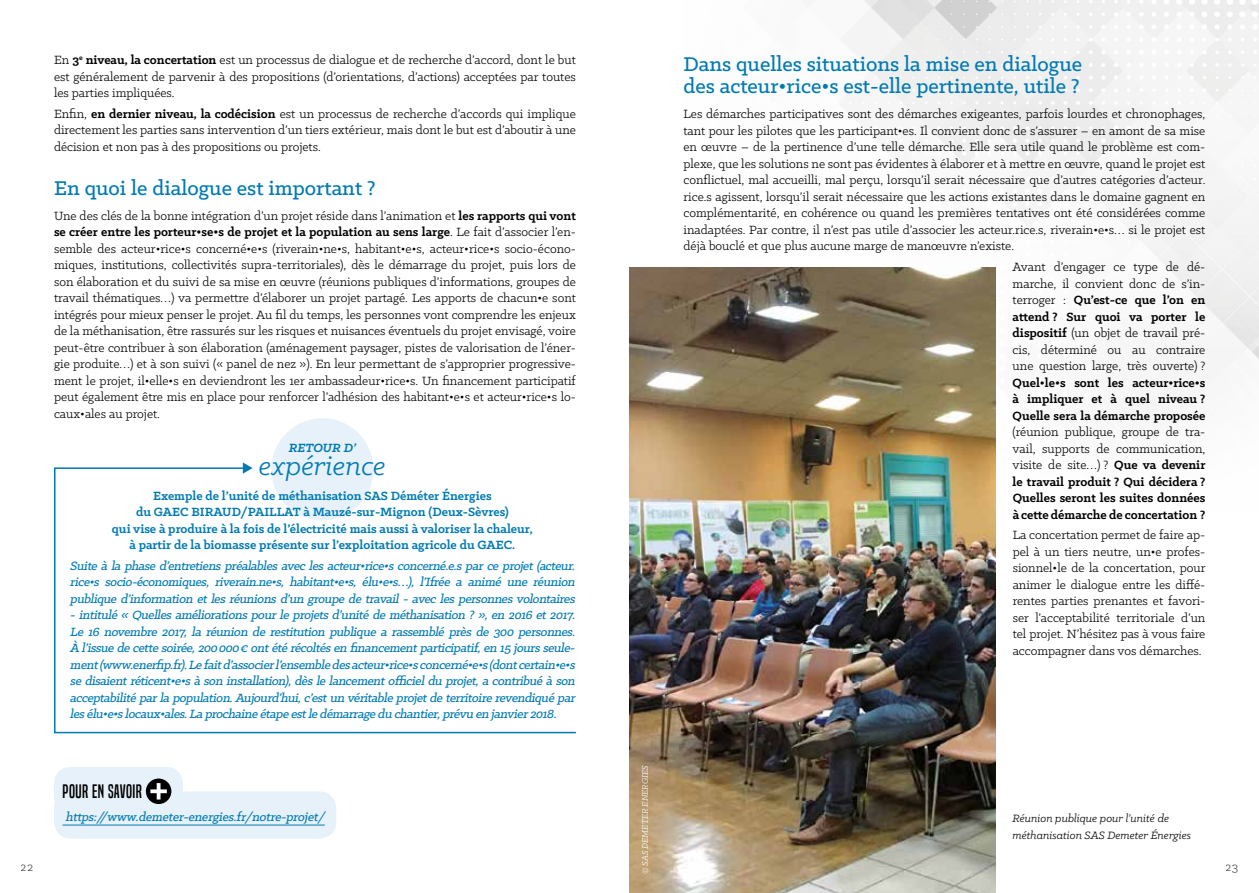
<style>
.page{position:relative;width:1259px;height:893px;background:#fff}
.page>*{position:absolute;margin:0;border:0;box-sizing:border-box;transform-origin:0 0}
.t1{font:italic 30px "Klinic Slab";color:#007ab2}
.t2{font:500 22.5px/22.5px "Klinic Slab";color:#007ab2}
.t3{font:18px "Built Titling Rg";letter-spacing:.03em;color:#000}
.t4{font:13.5px/16.5px "Klinic Slab";color:#000;text-align:justify}
.t5{font:italic 500 13.5px/16.5px "Klinic Slab";color:#007ab2;text-align:justify}
.t6{font:700 13.5px/16.5px "Klinic Slab";color:#000;text-align:justify}
.t7{font:700 13.5px/16.5px "Klinic Slab";color:#007ab2;text-align:center}
.t8{font:italic 700 13.5px "Klinic Slab";color:#007ab2}
.t9{font:italic 12px/16.5px "Klinic Slab";color:#000}
.t10{font:italic 9px "Klinic Slab";letter-spacing:-.005em;color:#fff}
.s1{font-weight:700}
.s2{font-weight:400}
</style>
<div class="page">
<img style="left:683px;top:0;width:576px;height:510px">
<svg style="left:54px;top:767px;width:282px;height:72px"></svg>
<div style="left:271px;top:418px;width:102px;height:102px;background:#e6f1f9;border-radius:50%"></div>
<svg style="left:54px;top:467px;width:522px;height:267px"></svg>
<svg style="left:243px;top:462px;width:10px;height:12px"></svg>
<img style="left:629px;top:268px;width:366px;height:625px">
<p class="t4" style="left:54px;top:51px;width:523px">En <span class="s1">3</span><sup>e</sup> <span class="s1">niveau, la concertation</span> est un processus de dialogue et de recherche d’accord, dont le but est généralement de parvenir à des propositions (d’orientations, d’actions) acceptées par toutes les parties impliquées.</p>
<p class="t4" style="left:54px;top:105px;width:523px">Enfin, <span class="s1">en dernier niveau, la codécision</span> est un processus de recherche d’accords qui implique directement les parties sans intervention d’un tiers extérieur, mais dont le but est d’aboutir à une décision et non pas à des propositions ou projets.</p>
<h2 class="t2" style="left:54px;top:176px;width:323px">En quoi le dialogue est important ?</h2>
<p class="t4" style="left:54px;top:207px;width:523px">Une des clés de la bonne intégration d’un projet réside dans l’animation et <span class="s1">les rapports qui vont se créer entre les porteur•se•s de projet et la population au sens large</span>. Le fait d’associer l’en&shy;semble des acteur•rice•s concerné•e•s (riverain•ne•s, habitant•e•s, acteur•rice•s socio-écono&shy;miques, institutions, collectivités supra-territoriales), dès le démarrage du projet, puis lors de son élaboration et du suivi de sa mise en œuvre (réunions publiques d’informations, groupes de travail thématiques…) va permettre d’élaborer un projet partagé. Les apports de chacun•e sont intégrés pour mieux penser le projet. Au fil du temps, les personnes vont comprendre les enjeux de la méthanisation, être rassurés sur les risques et nuisances éventuels du projet envisagé, voire peut-être contribuer à son élaboration (aménagement paysager, pistes de valorisation de l’éner&shy;gie produite…) et à son suivi (« panel de nez »). En leur permettant de s’approprier progressive&shy;ment le projet, il•elle•s en deviendront les 1er ambassadeur•rice•s. Un financement participatif peut également être mis en place pour renforcer l’adhésion des habitant•e•s et acteur•rice•s lo&shy;caux•ales au projet.</p>
<p class="t8" style="left:289px;top:439px;width:69px">RETOUR D’</p>
<h1 class="t1" style="left:259px;top:446px;width:128px">expérience</h1>
<p class="t7" style="left:112px;top:487px;width:422px">Exemple de l’unité de méthanisation SAS Déméter Énergies<br>du GAEC BIRAUD/PAILLAT à Mauzé-sur-Mignon (Deux-Sèvres)<br>qui vise à produire à la fois de l’électricité mais aussi à valoriser la chaleur, à partir de la biomasse présente sur l’exploitation agricole du GAEC.</p>
<p class="t5" style="left:70px;top:557px;width:509px">Suiteàlaphased’entretienspréalablesaveclesacteur•rice•sconcerné.e.sparceprojet(acteur. rice•s socio-économiques, riverain.ne•s, habitant•e•s, élu•e•s…), l’Ifrée a animé une réunion publique d’information et les réunions d’un groupe de travail - avec les personnesvolontaires -intitulé« Quellesaméliorationspourleprojetsd’unitédeméthanisation ?»,en 2016 et2017.<br>Le 16 novembre 2017, la réunion de restitution publique a rassemblé près de 300 personnes.<br>À l’issuedecettesoirée,200000€ ontétérécoltésen financementparticipatif,en 15joursseule&shy;ment(www.enerfip.fr).Lefaitd’associerl’ensembledesacteur•rice•sconcerné•e•s(dontcertain•e•s sedisaientréticent•e•sàson installation),dèslelancementofficieldu projet,acontribuéàson acceptabilitéparlapopulation.Aujourd’hui,c’estun véritableprojetdeterritoirerevendiquépar lesélu•e•slocaux•ales.Laprochaineétapeestledémarragedu chantier,prévu en janvier2018.</p>
<h2 class="t2" style="left:683px;top:52px;width:400px">Dans quelles situations la mise en dialogue des acteur•rice•s est-elle pertinente, utile ?</h2>
<p class="t4" style="left:683px;top:106px;width:523px">Les démarches participatives sont des démarches exigeantes, parfois lourdes et chronophages, tant pour les pilotes que les participant•es. Il convient donc de s’assurer – en amont de sa mise en œuvre – de la pertinence d’une telle démarche. Elle sera utile quand le problème est com&shy;plexe, que les solutions ne sont pas évidentes à élaborer et à mettre en œuvre, quand le projet est conflictuel, mal accueilli, mal perçu, lorsqu’il serait nécessaire que d’autres catégories d’acteur. rice.s agissent, lorsqu’il serait nécessaire que les actions existantes dans le domaine gagnent en complémentarité, en cohérence ou quand les premières tentatives ont été considérées comme inadaptées. Par contre, il n’est pas utile d’associer les acteur.rice.s, riverain•e•s… si le projet est déjà bouclé et que plus aucune marge de manœuvre n’existe.</p>
<p class="t4" style="left:1012px;top:258px;width:194px">Avant d’engager ce type de dé&shy;marche, il convient donc de s’in&shy;terroger : <span class="s1">Qu’est-ce que l’on en attend ? Sur quoi va porter le dispositif</span> (un objet de travail pré&shy;cis, déterminé ou au contraire une question large, très ouverte) ?</p>
<p class="t6" style="left:1012px;top:374px;width:194px">Quel•le•s sont les acteur•rice•s à impliquer et à quel niveau ?<br>Quelle sera la démarche proposée</p>
<p class="t6" style="left:1012px;top:423px;width:194px"><span class="s2">(réunion publique, groupe de tra&shy;vail, supports de communication, visite de site…) ?</span> Que va devenir le travail produit ? Qui décidera ?<br>Quelles seront les suites données à cette démarche de concertation ?</p>
<p class="t4" style="left:1012px;top:527px;width:194px">La concertation permet de faire ap&shy;pel à un tiers neutre, un•e profes&shy;sionnel•le de la concertation, pour animer le dialogue entre les diffé&shy;rentes parties prenantes et favori&shy;ser l’acceptabilité territoriale d’un tel projet. N’hésitez pas à vous faire accompagner dans vos démarches.</p>
<p class="t10" style="left:639px;top:874px;width:111px;rotate:-90deg">© SAS DEMETER ENERGIES</p>
<h3 class="t3" style="left:63px;top:780px;width:81px">POUR EN SAVOIR</h3>
<p class="t5" style="left:65px;top:808px;width:264px">https://www.demeter-energies.fr/notre-projet/</p>
<p class="t9" style="left:1012px;top:810px;width:180px">Réunion publique pour l’unité de méthanisation SAS Demeter Énergies</p>
<p class="t4" style="left:21px;top:858px;width:14px">22</p>
<p class="t4" style="left:1225px;top:858px;width:14px">23</p>
</div>
